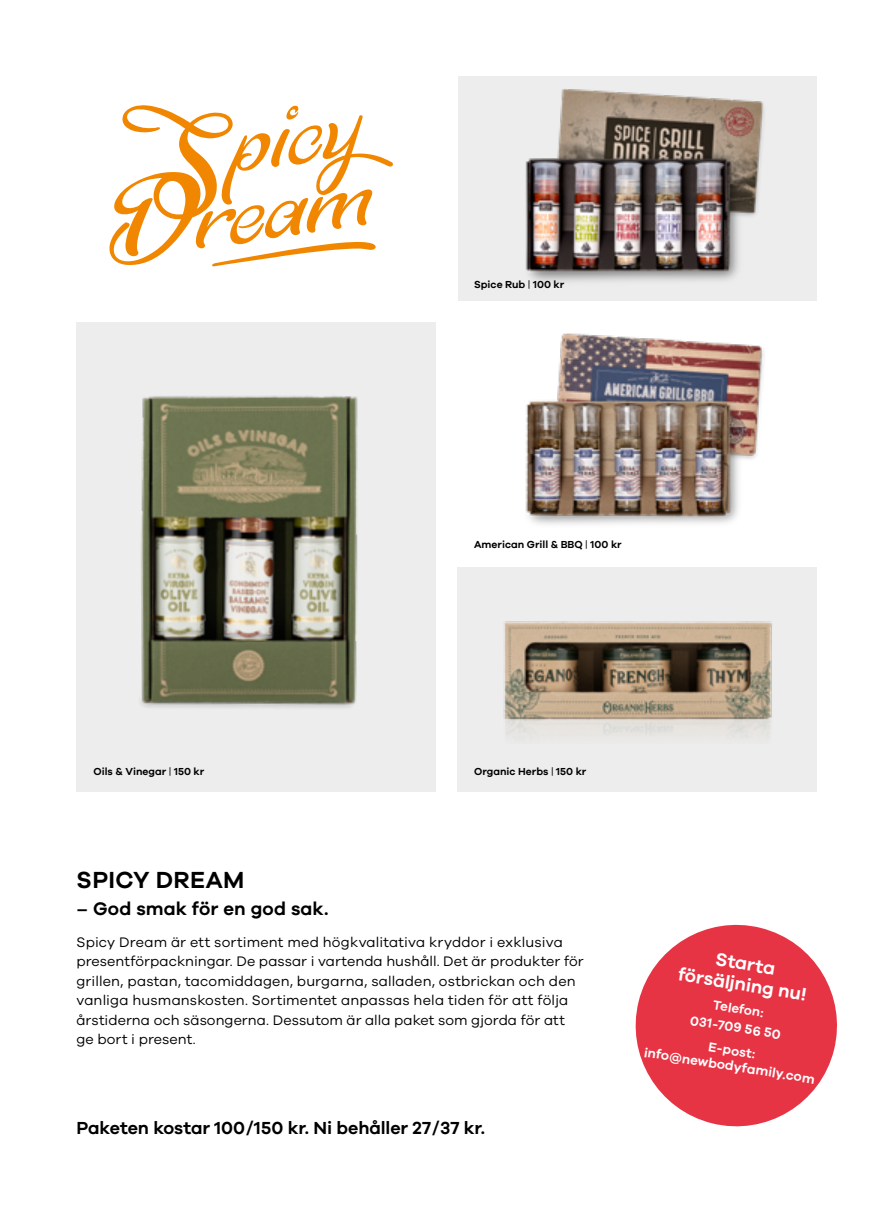
<style>
.page{position:relative;width:893px;height:1221px;background:#fff}
.page>*{position:absolute;margin:0;border:0;box-sizing:border-box;transform-origin:0 0}
.t1{font:600 24px "Galano Grotesque";letter-spacing:.015em;color:#000}
.t2{font:600 18.75px "Galano Grotesque";letter-spacing:.005em;color:#000}
.t3{font:600 18.75px/20.7px "Galano Grotesque";color:#fff;text-align:center}
.t4{font:600 18px "Galano Grotesque";letter-spacing:-.005em;color:#000}
.t5{font:14.25px/19.5px "Galano Grotesque";letter-spacing:.005em;color:#000}
.t6{font:600 13.5px "Galano Grotesque";color:#fff}
.t7{font:600 13.2px "Galano Grotesque";color:#fff}
.t8{font:600 10.5px "Galano Grotesque";color:#000}
.s1{font-weight:400}
</style>
<div class="page">
<svg style="left:109px;top:105px;width:284px;height:162px"></svg>
<div style="left:457px;top:567px;width:359px;height:224px;background:#ededed"></div>
<div style="left:458px;top:77px;width:358px;height:223px;background:#ededed"></div>
<img style="left:525px;top:89px;width:239px;height:193px">
<img style="left:525px;top:333px;width:239px;height:192px">
<div style="left:77px;top:322px;width:359px;height:469px;background:#ededed"></div>
<svg style="left:635px;top:924px;width:202px;height:203px;fill:#e73445"></svg>
<img style="left:141px;top:395px;width:217px;height:313px">
<img style="left:503px;top:621px;width:269px;height:117px">
<p class="t8" style="left:474px;top:278px;width:92px">Spice Rub <span class="s1">|</span> 100 kr</p>
<p class="t8" style="left:474px;top:538px;width:149px">American Grill &amp; BBQ <span class="s1">|</span> 100 kr</p>
<p class="t8" style="left:94px;top:765px;width:112px">Oils &amp; Vinegar <span class="s1">|</span> 150 kr</p>
<p class="t8" style="left:474px;top:765px;width:114px">Organic Herbs <span class="s1">|</span> 150 kr</p>
<h1 class="t1" style="left:77px;top:864px;width:169px">SPICY DREAM</h1>
<h2 class="t2" style="left:77px;top:896px;width:253px">– God smak för en god sak.</h2>
<p class="t5" style="left:77px;top:931px;width:509px">Spicy Dream är ett sortiment med högkvalitativa kryddor i exklusiva presentförpackningar. De passar i vartenda hushåll. Det är produkter för grillen, pastan, tacomiddagen, burgarna, salladen, ostbrickan och den vanliga husmanskosten. Sortimentet anpassas hela tiden för att följa årstiderna och säsongerna. Dessutom är alla paket som gjorda för att ge bort i present.</p>
<p class="t4" style="left:77px;top:1116px;width:410px">Paketen kostar 100/150 kr. Ni behåller 27/37 kr.</p>
<h2 class="t3" style="left:683px;top:942px;width:131px;rotate:9deg">Starta försäljning nu!</h2>
<p class="t7" style="left:714px;top:996px;width:52px;rotate:9deg">Telefon:</p>
<p class="t6" style="left:691px;top:1011px;width:93px;rotate:9deg">031-709 56 50</p>
<p class="t7" style="left:710px;top:1038px;width:49px;rotate:9deg">E-post:</p>
<p class="t6" style="left:645px;top:1043px;width:174px;rotate:9deg">info@newbodyfamily.com</p>
</div>
